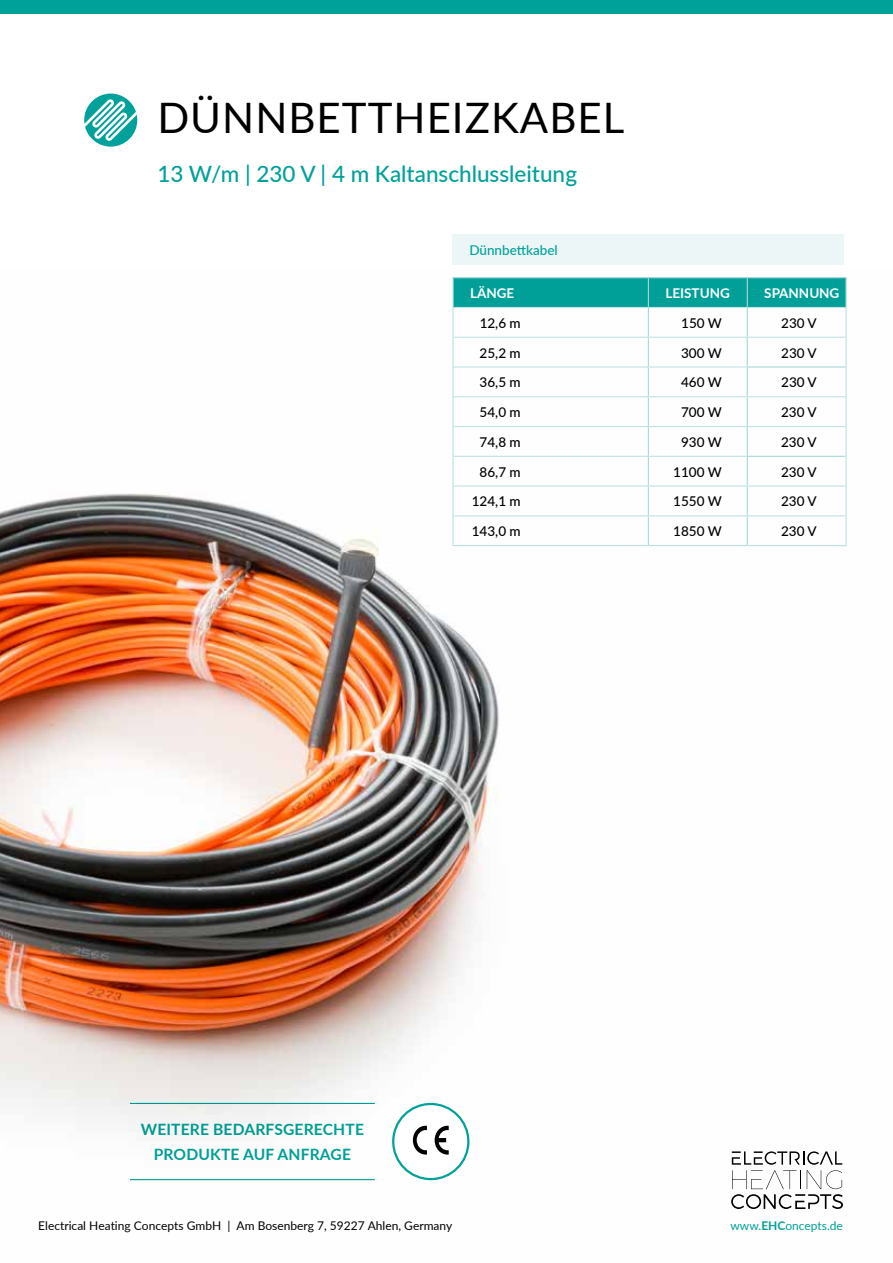
<style>
.page{position:relative;width:893px;height:1263px;background:#fff}
.page>*{position:absolute;margin:0;border:0;box-sizing:border-box;transform-origin:0 0}
.t1{font:42px "Lato";letter-spacing:.025em;color:#000}
.t2{font:500 22.5px "Lato";color:#00a19a}
.t3{font:700 15.6px/25.2px "Lato";letter-spacing:.01em;color:#00a198;text-align:center}
.t4{font:500 13.5px "Lato";color:#000}
.t5{font:700 13.5px "Lato";color:#fff}
.t6{font:500 13.5px "Lato";color:#00a19a}
.t7{font:12px "Lato";color:#000}
.t8{font:12px "Lato";color:#00a19a}
.s1{font-weight:700}
</style>
<div class="page">
<svg style="left:83px;top:92px;width:56px;height:56px"></svg>
<svg style="left:84px;top:94px;width:53px;height:53px"></svg>
<div style="left:0;top:0;width:893px;height:13px;background:#00a198"></div>
<div style="left:452px;top:234px;width:392px;height:30px;background:#ecf6f6"></div>
<img style="left:0;top:277px;width:847px;height:932px">
<div style="left:393px;top:1104px;width:75px;height:75px;background:#fff;border-radius:50%"></div>
<div style="left:392px;top:1103px;width:77px;height:77px;border:2px solid #00a198;border-radius:50%"></div>
<svg style="left:413px;top:1126px;width:14px;height:28px"></svg>
<svg style="left:435px;top:1126px;width:14px;height:28px"></svg>
<h1 class="t1" style="left:157px;top:87px;width:469px">DÜNNBETTHEIZKABEL</h1>
<h2 class="t2" style="left:157px;top:157px;width:421px">13 W/m | 230 V | 4 m Kaltanschlussleitung</h2>
<p class="t6" style="left:469px;top:240px;width:90px">Dünnbettkabel</p>
<p class="t5" style="left:470px;top:283px;width:46px">LÄNGE</p>
<p class="t5" style="left:665px;top:283px;width:66px">LEISTUNG</p>
<p class="t5" style="left:764px;top:283px;width:77px">SPANNUNG</p>
<p class="t4" style="left:480px;top:313px;width:43px">12,6 m</p>
<p class="t4" style="left:681px;top:313px;width:42px">150 W</p>
<p class="t4" style="left:781px;top:313px;width:37px">230 V</p>
<p class="t4" style="left:480px;top:343px;width:43px">25,2 m</p>
<p class="t4" style="left:681px;top:343px;width:42px">300 W</p>
<p class="t4" style="left:781px;top:343px;width:37px">230 V</p>
<p class="t4" style="left:480px;top:373px;width:43px">36,5 m</p>
<p class="t4" style="left:681px;top:373px;width:42px">460 W</p>
<p class="t4" style="left:781px;top:373px;width:37px">230 V</p>
<p class="t4" style="left:480px;top:402px;width:43px">54,0 m</p>
<p class="t4" style="left:681px;top:402px;width:42px">700 W</p>
<p class="t4" style="left:781px;top:402px;width:37px">230 V</p>
<p class="t4" style="left:480px;top:432px;width:43px">74,8 m</p>
<p class="t4" style="left:681px;top:432px;width:42px">930 W</p>
<p class="t4" style="left:781px;top:432px;width:37px">230 V</p>
<p class="t4" style="left:480px;top:462px;width:43px">86,7 m</p>
<p class="t4" style="left:673px;top:462px;width:50px">1100 W</p>
<p class="t4" style="left:781px;top:462px;width:37px">230 V</p>
<p class="t4" style="left:472px;top:492px;width:50px">124,1 m</p>
<p class="t4" style="left:673px;top:492px;width:50px">1550 W</p>
<p class="t4" style="left:781px;top:492px;width:37px">230 V</p>
<p class="t4" style="left:472px;top:521px;width:50px">143,0 m</p>
<p class="t4" style="left:673px;top:521px;width:50px">1850 W</p>
<p class="t4" style="left:781px;top:521px;width:37px">230 V</p>
<p class="t3" style="left:141px;top:1116px;width:225px">WEITERE BEDARFSGERECHTE<br>PRODUKTE AUF ANFRAGE</p>
<p class="t7" style="left:38px;top:1217px;width:416px">Electrical Heating Concepts GmbH | Am Bosenberg 7, 59227 Ahlen, Germany</p>
<p class="t8" style="left:730px;top:1217px;width:114px">www.<span class="s1">EHC</span>oncepts.de</p>
</div>
